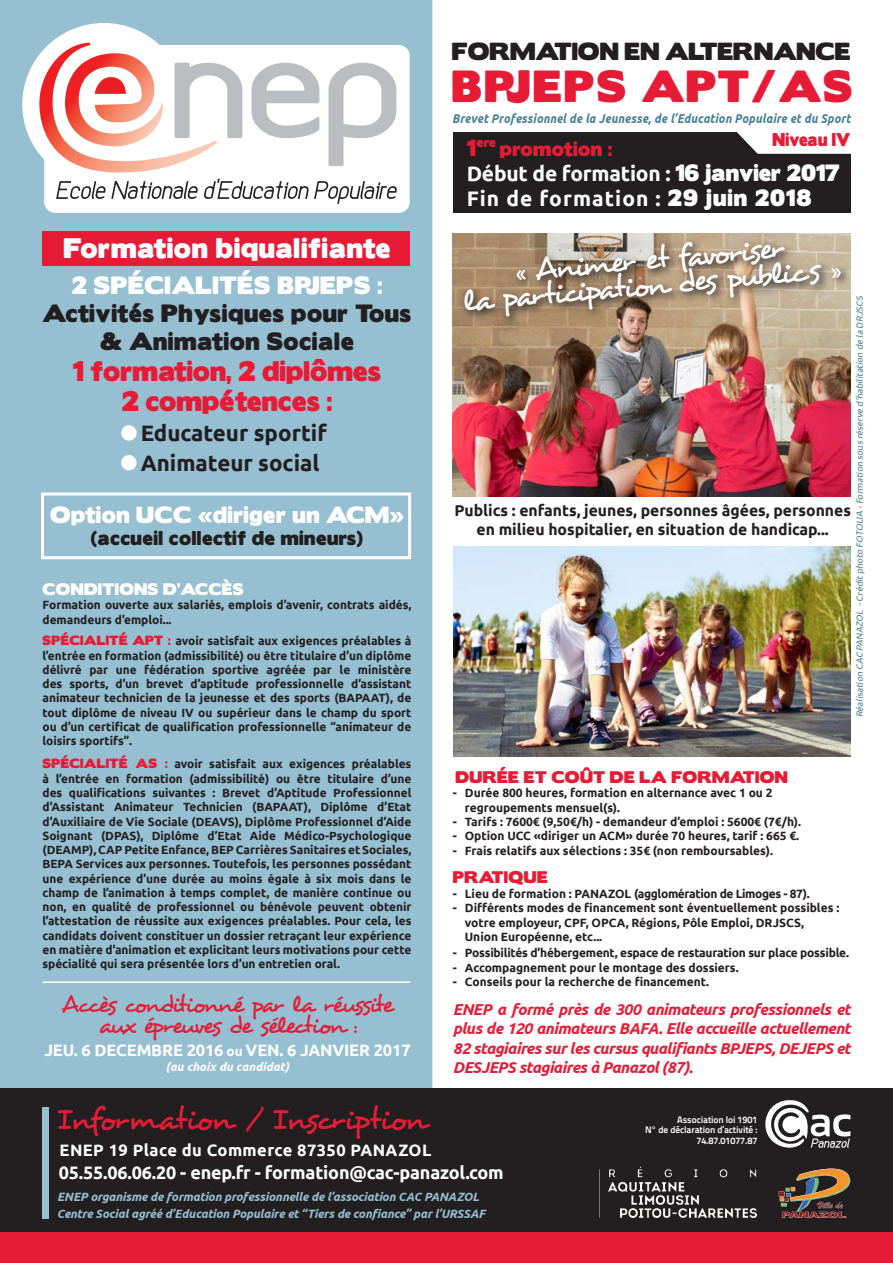
<style>
.page{position:relative;width:893px;height:1263px;background:#fff}
.page>*{position:absolute;margin:0;border:0;box-sizing:border-box;transform-origin:0 0}
.t1{font:40.2px "Boris Black Bloxx";letter-spacing:.06em;color:#e61c36}
.t2{font:31.5px "Desyrel";letter-spacing:-.04em;color:#e61c36}
.t3{font:31.2px "Desyrel";color:#fff}
.t4{font:25.35px "Boris Black Bloxx";color:#e61c36}
.t5{font:25.35px "Boris Black Bloxx";letter-spacing:.025em;color:#fff}
.t6{font:24px "Desyrel";letter-spacing:-.09em;color:#e61c36}
.t7{font:22.35px "Boris Black Bloxx";letter-spacing:.025em;color:#231f20}
.t8{font:700 22.35px "Ubuntu";color:#231f20}
.t9{font:22.35px "Boris Black Bloxx";letter-spacing:.025em;color:#fff}
.t10{font:22.05px "Boris Black Bloxx";color:#231f20}
.t11{font:700 21px "Ubuntu";letter-spacing:-.01em;color:#fff}
.t12{font:700 21px "Ubuntu";letter-spacing:.05em;color:#fff}
.t13{font:20.85px "Boris Black Bloxx";letter-spacing:.025em;color:#fff}
.t14{font:700 18px "Ubuntu";letter-spacing:-.01em;color:#fff}
.t15{font:18px "Boris Black Bloxx";letter-spacing:.025em;color:#e61c36}
.t16{font:17.85px "Boris Black Bloxx";letter-spacing:.025em;color:#231f20}
.t17{font:700 16.5px "Ubuntu";color:#fff}
.t18{font:700 16.5px "Ubuntu";letter-spacing:.025em;color:#fff}
.t19{font:16.5px "Boris Black Bloxx";letter-spacing:.02em;color:#e61c36;scale:.89 1}
.t20{font:italic 700 15.75px/19.5px "Ubuntu";letter-spacing:-.03em;color:#e61c36;text-align:justify}
.t21{font:700 15.75px "Ubuntu";letter-spacing:-.005em;color:#231f20}
.t22{font:15px "Boris Black Bloxx";letter-spacing:.025em;color:#e61c36}
.t23{font:14.85px "Boris Black Bloxx";letter-spacing:.025em;color:#fff}
.t24{font:italic 700 12.75px "Ubuntu";letter-spacing:.02em;color:#447d93;scale:.89 1}
.t25{font:700 12px "Ubuntu";letter-spacing:-.005em;color:#231f20}
.t26{font:italic 700 12px "Ubuntu";letter-spacing:-.01em;color:#96bfd2}
.t27{font:700 12px "Ubuntu";letter-spacing:-.03em;color:#231f20}
.t28{font:italic 700 12px "Ubuntu";color:#fff}
.t29{font:12px "Boris Black Bloxx";color:#e61c36}
.t30{font:700 11.85px/14.2px "Ubuntu";letter-spacing:-.005em;color:#231f20;text-align:justify}
.t31{font:11.85px "Boris Black Bloxx";letter-spacing:.025em;color:#e61c36}
.t32{font:700 9.45px "Titillium Text 22 L";letter-spacing:-.01em;color:#fff}
.t33{font:italic 9px "Ubuntu";color:#447d93}
.s1{font-family:"Boris Black Bloxx";font-weight:400;color:#e61c36}
.s2{font-size:13.5px}
.s3{font-size:21px}
.s4{font-family:"Boris Black Bloxx";font-weight:400}
</style>
<div class="page">
<div style="left:0;top:0;width:432px;height:1089px;background:#96bfd2"></div>
<img style="left:454px;top:546px;width:396px;height:210px">
<img style="left:453px;top:233px;width:397px;height:263px">
<div style="left:453px;top:133px;width:397px;height:80px;background:#231f20"></div>
<div style="left:44px;top:45px;width:366px;height:168px;background:#fff;border-radius:11px"></div>
<div style="left:22px;top:23px;width:163px;height:163px;background:#fff;border-radius:50%"></div>
<svg style="left:39px;top:43px;width:358px;height:161px"></svg>
<img style="left:459px;top:237px;width:392px;height:142px">
<div style="left:43px;top:231px;width:367px;height:35px;background:#e61c36"></div>
<svg style="left:727px;top:132px;width:124px;height:22px"></svg>
<div style="left:121px;top:425px;width:16px;height:16px;background:#fff;border-radius:50%"></div>
<div style="left:121px;top:455px;width:16px;height:15px;background:#fff;border-radius:50%"></div>
<div style="left:0;top:1089px;width:893px;height:174px;background:#231f20"></div>
<div style="left:0;top:1232px;width:893px;height:31px;background:#e61c36"></div>
<div style="left:43px;top:1107px;width:6px;height:111px;background:#96bfd2"></div>
<svg style="left:779px;top:1168px;width:72px;height:50px"></svg>
<svg style="left:765px;top:1100px;width:85px;height:48px"></svg>
<img style="left:599px;top:1167px;width:159px;height:50px">
<hr style="left:43px;top:981px;width:367px;height:2px;background:#fff">
<div style="left:41px;top:492px;width:370px;height:67px;border:3px solid #fff"></div>
<p class="t10" style="left:452px;top:35px;width:400px">FORMATION EN ALTERNANCE</p>
<p class="t1" style="left:452px;top:56px;width:402px">BPJEPS APT/AS</p>
<p class="t5" style="left:64px;top:229px;width:328px">Formation biqualifiante</p>
<p class="t9" style="left:72px;top:268px;width:90px">2 spécialit</p>
<p class="t9" style="left:238px;top:268px;width:146px">és BPJEPS :</p>
<p class="t7" style="left:43px;top:296px;width:370px">Activités Physiques pour Tous</p>
<p class="t7" style="left:100px;top:325px;width:255px">&amp; Animation Sociale</p>
<p class="t4" style="left:73px;top:352px;width:310px">1 formation, 2 diplômes</p>
<p class="t4" style="left:122px;top:382px;width:212px">2 compétences :</p>
<p class="t8" style="left:141px;top:419px;width:188px">Educateur sportif</p>
<p class="t8" style="left:141px;top:449px;width:180px">Animateur social</p>
<p class="t13" style="left:50px;top:499px;width:355px">Option UCC «diriger un ACM»</p>
<p class="t16" style="left:91px;top:524px;width:273px">(accueil collectif de mineurs)</p>
<p class="t23" style="left:43px;top:578px;width:203px">CONDITIONS D’ACCÈS</p>
<p class="t30" style="left:43px;top:598px;width:370px">Formation ouverte aux salariés, emplois d’avenir, contrats aidés, demandeurs d’emploi...</p>
<p class="t31" style="left:43px;top:632px;width:37px">Spécialit</p>
<p class="t30" style="left:43px;top:634px;width:370px;text-indent:77px"><span class="s1">é APT :</span> avoir satisfait aux exigences préalables à l’entrée en formation (admissibilité) ou être titulaire d’un diplôme délivré par une fédération sportive agréée par le ministère des sports, d’un brevet d’aptitude professionnelle d’assistant animateur technicien de la jeunesse et des sports (BAPAAT), de tout diplôme de niveau IV ou supérieur dans le champ du sport ou d’un certificat de qualification professionnelle “animateur de loisirs sportifs”.</p>
<p class="t31" style="left:43px;top:755px;width:37px">Spécialit</p>
<p class="t30" style="left:43px;top:757px;width:370px;text-indent:77px"><span class="s1">é AS :</span> avoir satisfait aux exigences préalables à l’entrée en formation (admissibilité) ou être titulaire d’une des qualifications suivantes : Brevet d’Aptitude Professionnel d’Assistant Animateur Technicien (BAPAAT), Diplôme d’Etat d’Auxiliaire de Vie Sociale (DEAVS), Diplôme Professionnel d’Aide Soignant (DPAS), Diplôme d’Etat Aide Médico-Psychologique (DEAMP), CAP Petite Enfance, BEP Carrières Sanitaires et Sociales, BEPA Services aux personnes. Toutefois, les personnes possédant une expérience d’une durée au moins égale à six mois dans le champ de l’animation à temps complet, de manière continue ou non, en qualité de professionnel ou bénévole peuvent obtenir l’attestation de réussite aux exigences préalables. Pour cela, les candidats doivent constituer un dossier retraçant leur expérience en matière d’animation et explicitant leurs motivations pour cette spécialité qui sera présentée lors d’un entretien oral.</p>
<p class="t6" style="left:62px;top:989px;width:333px">Accès conditionné par la réussite</p>
<p class="t6" style="left:99px;top:1010px;width:260px">aux épreuves de sélection :</p>
<p class="t17" style="left:44px;top:1040px;width:368px">JEU. 6 DECEMBRE 2016 <span class="s2">ou</span> VEN. 6 JANVIER 2017</p>
<p class="t28" style="left:166px;top:1059px;width:125px">(au choix du candidat)</p>
<p class="t24" style="left:452px;top:111px;width:449px">Brevet Professionnel de la Jeunesse, de l’Education Populaire et du Sport</p>
<p class="t19" style="left:772px;top:127px;width:89px">Niveau IV</p>
<p class="t29" style="left:467px;top:133px;width:31px"><span class="s3">1</span>ere</p>
<p class="t15" style="left:500px;top:135px;width:114px">promotion :</p>
<p class="t11" style="left:467px;top:161px;width:375px">Début de formation : <span class="s4">16 janvier 2017</span></p>
<p class="t12" style="left:467px;top:186px;width:346px">Fin de formation : <span class="s4">29 juin 2018</span></p>
<p class="t3" style="left:513px;top:252px;width:271px;rotate:-5deg">« Animer et favoriser</p>
<p class="t3" style="left:460px;top:282px;width:382px;rotate:-5deg">la participation des publics »</p>
<p class="t33" style="left:854px;top:717px;width:424px;rotate:-90deg">Réalisation CAC PANAZOL -Crédit p hoto FOTOLIA -Formation sous réserve d’habilitation de la DRJSCS</p>
<p class="t21" style="left:454px;top:501px;width:398px">Publics : enfants, jeunes, personnes âgées, personnes</p>
<p class="t21" style="left:477px;top:520px;width:354px">en milieu hospitalier, en situation de handicap...</p>
<p class="t22" style="left:455px;top:766px;width:334px">DURÉE ET COÛT DE LA FORMATION</p>
<p class="t25" style="left:453px;top:786px;width:321px">- Durée 800 heures, formation en alternance avec 1 ou 2</p>
<p class="t25" style="left:465px;top:800px;width:157px">regroupements mensuel(s).</p>
<p class="t25" style="left:453px;top:814px;width:350px">- Tarifs : 7600€ (9,50€/h) - demandeur d’emploi : 5600€ (7€/h).</p>
<p class="t25" style="left:453px;top:829px;width:348px">- Option UCC «diriger un ACM» durée 70 heures, tarif : 665 €.</p>
<p class="t25" style="left:453px;top:843px;width:322px">- Frais relatifs aux sélections : 35€ (non remboursables).</p>
<p class="t22" style="left:453px;top:866px;width:96px">PRATIQUE</p>
<p class="t27" style="left:453px;top:886px;width:358px">- Lieu de formation : PANAZOL (agglomération de Limoges - 87).</p>
<p class="t25" style="left:453px;top:901px;width:388px">- Différents modes de financement sont éventuellement possibles :</p>
<p class="t25" style="left:465px;top:915px;width:341px">votre employeur, CPF, OPCA, Régions, Pôle Emploi, DRJSCS,</p>
<p class="t25" style="left:465px;top:929px;width:139px">Union Européenne, etc...</p>
<p class="t25" style="left:453px;top:946px;width:398px">- Possibilités d’hébergement, espace de restauration sur place possible.</p>
<p class="t25" style="left:453px;top:960px;width:287px">- Accompagnement pour le montage des dossiers.</p>
<p class="t25" style="left:453px;top:974px;width:258px">- Conseils pour la recherche de financement.</p>
<p class="t20" style="left:453px;top:999px;width:399px">ENEP a formé près de 300 animateurs professionnels et plus de 120 animateurs BAFA. Elle accueille actuellement 82 stagiaires sur les cursus qualifiants BPJEPS, DEJEPS et DESJEPS stagiaires à Panazol (87).</p>
<p class="t2" style="left:57px;top:1099px;width:371px">Information / Inscription</p>
<p class="t18" style="left:60px;top:1140px;width:373px">ENEP 19 Place du Commerce 87350 PANAZOL</p>
<p class="t14" style="left:59px;top:1161px;width:447px">05.55.06.06.20 - enep.fr - formation@cac-panazol.com</p>
<p class="t26" style="left:57px;top:1189px;width:424px">ENEP organisme de formation professionnelle de l’association CAC PANAZOL</p>
<p class="t26" style="left:57px;top:1206px;width:430px">Centre Social agréé d’Education Populaire et ‘‘Tiers de confiance’’ par l’URSSAF</p>
<p class="t32" style="left:677px;top:1112px;width:82px">Association loi 1901</p>
<p class="t32" style="left:645px;top:1122px;width:114px">N° de déclaration d’activité :</p>
<p class="t32" style="left:696px;top:1133px;width:62px">74.87.01077.87</p>
</div>
